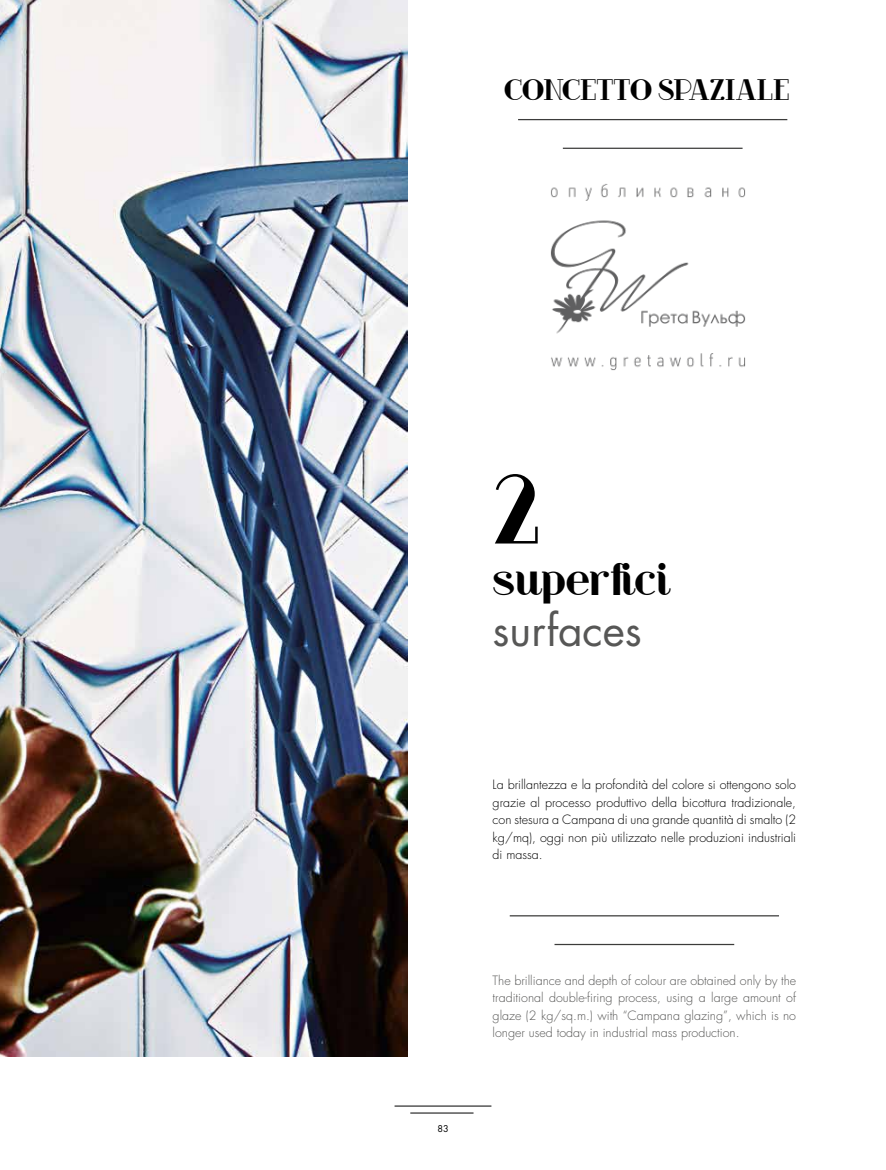
<style>
.page{position:relative;width:886px;height:1170px;background:#fff}
.page>*{position:absolute;margin:0;border:0;box-sizing:border-box;transform-origin:0 0}
.t1{font:92.12px "Riot Squad NF";color:#000}
.t2{font:42.5px "Riot Squad NF";color:#000}
.t3{font:42.5px "Futura Std";color:#575756}
.t4{font:27.5px "Riot Squad NF";letter-spacing:-.01em;color:#000}
.t5{font:300 12.5px/17.5px "Futura Std";color:#000;text-align:justify}
.t6{font:300 12.5px/17.5px "Futura Std";color:#575756;text-align:justify}
.t7{font:9.12px "Futura Std";color:#000}
</style>
<div class="page">
<img style="left:0;top:0;width:407px;height:1056px">
<hr style="left:510px;top:915px;width:269px;height:1px;background:#3c3c3b">
<hr style="left:554px;top:943px;width:180px;height:2px;background:#3c3c3b">
<hr style="left:518px;top:119px;width:269px;height:1px;background:#3c3c3b">
<hr style="left:563px;top:148px;width:179px;height:1px;background:#3c3c3b">
<hr style="left:394px;top:1105px;width:97px;height:1px;background:#000">
<hr style="left:410px;top:1112px;width:63px;height:1px;background:#000">
<img style="left:550px;top:184px;width:195px;height:186px">
<h3 class="t4" style="left:504px;top:75px;width:287px">CONCETTO SPAZIALE</h3>
<h1 class="t1" style="left:493px;top:460px;width:49px">2</h1>
<h2 class="t2" style="left:493px;top:556px;width:178px">superfici</h2>
<h2 class="t3" style="left:493px;top:603px;width:151px">surfaces</h2>
<p class="t5" style="left:493px;top:776px;width:305px">La brillantezza e la profondità del colore si ottengono solo grazie al processo produttivo della bicottura tradizionale, con stesura a Campana di una grande quantità di smalto (2 kg/mq), oggi non più utilizzato nelle produzioni industriali di massa.</p>
<p class="t7" style="left:437px;top:1122px;width:13px">83</p>
<p class="t6" style="left:493px;top:971px;width:305px">The brilliance and depth of colour are obtained only by the traditional double-firing process, using a large amount of glaze (2 kg/sq.m.) with “Campana glazing”, which is no longer used today in industrial mass production.</p>
</div>
